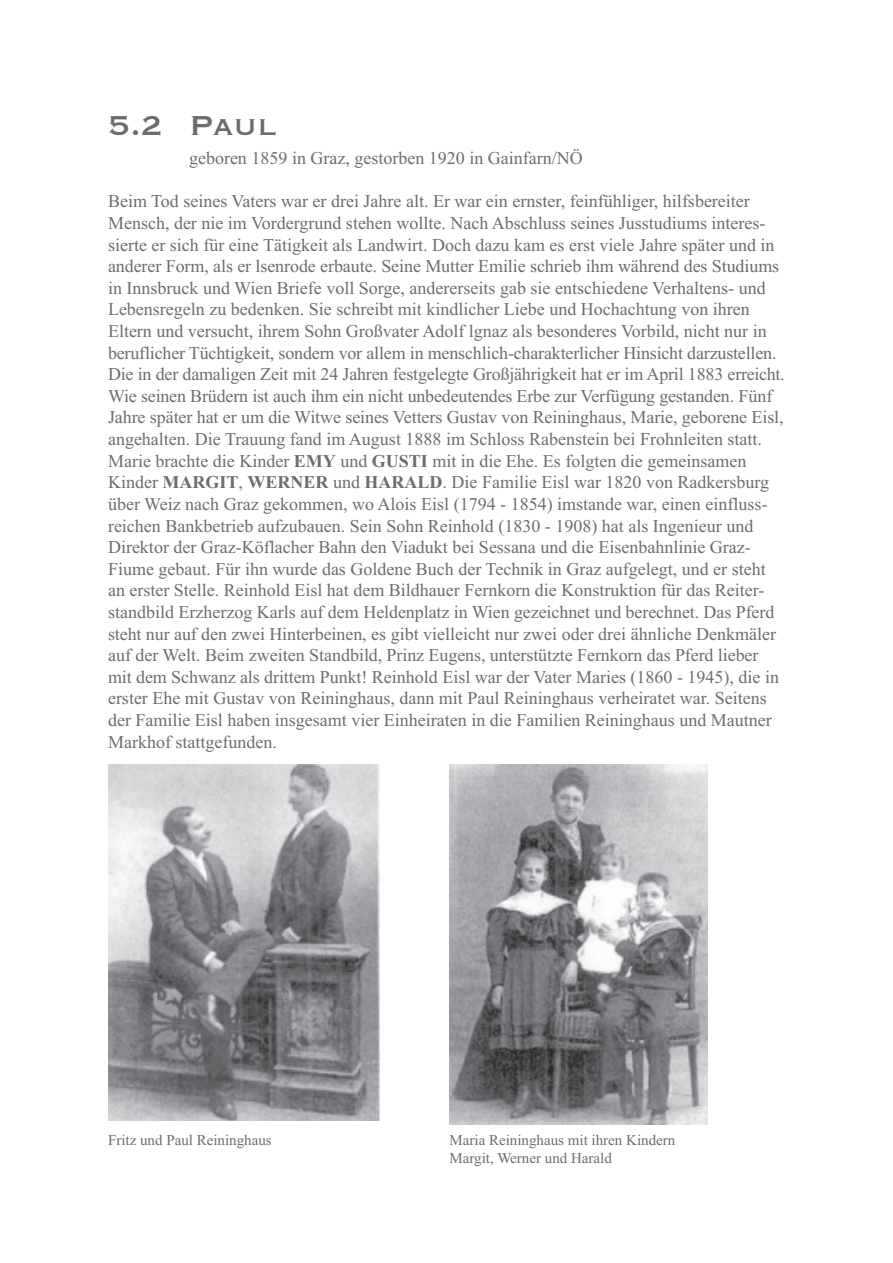
<style>
.page{position:relative;width:893px;height:1263px;background:#fff}
.page>*{position:absolute;margin:0;border:0;box-sizing:border-box;transform-origin:0 0}
.t1{font:36px "Copperplate";color:#6c6d70}
.t2{font:18px/21.6px "Times New Roman";color:#6c6d70}
.t3{font:15px/18px "Times New Roman";color:#6c6d70}
.s1{font-weight:700}
</style>
<div class="page">
<img style="left:108px;top:765px;width:271px;height:356px">
<img style="left:450px;top:765px;width:257px;height:360px">
<h1 class="t1" style="left:108px;top:102px;width:171px">5.2 Paul</h1>
<p class="t2" style="left:189px;top:147px;width:395px">geboren 1859 in Graz, gestorben 1920 in Gainfarn/NÖ</p>
<p class="t2" style="left:108px;top:190px;width:678px">Beim Tod seines Vaters war er drei Jahre alt. Er war ein ernster, feinfühliger, hilfsbereiter Mensch, der nie im Vordergrund stehen wollte. Nach Abschluss seines Jusstudiums interes&shy;sierte er sich für eine Tätigkeit als Landwirt. Doch dazu kam es erst viele Jahre später und in anderer Form, als er lsenrode erbaute. Seine Mutter Emilie schrieb ihm während des Studiums in Innsbruck und Wien Briefe voll Sorge, andererseits gab sie entschiedene Verhaltens- und Lebensregeln zu bedenken. Sie schreibt mit kindlicher Liebe und Hochachtung von ihren Eltern und versucht, ihrem Sohn Großvater Adolf lgnaz als besonderes Vorbild, nicht nur in beruflicher Tüchtigkeit, sondern vor allem in menschlich-charakterlicher Hinsicht darzustellen.<br>Die in der damaligen Zeit mit 24 Jahren festgelegte Großjährigkeit hat er im April 1883 erreicht.<br>Wie seinen Brüdern ist auch ihm ein nicht unbedeutendes Erbe zur Verfügung gestanden. Fünf Jahre später hat er um die Witwe seines Vetters Gustav von Reininghaus, Marie, geborene Eisl, angehalten. Die Trauung fand im August 1888 im Schloss Rabenstein bei Frohnleiten statt.<br>Marie brachte die Kinder <span class="s1">EMY</span> und <span class="s1">GUSTI</span> mit in die Ehe. Es folgten die gemeinsamen Kinder <span class="s1">MARGIT</span>, <span class="s1">WERNER</span> und <span class="s1">HARALD</span>. Die Familie Eisl war 1820 von Radkersburg über Weiz nach Graz gekommen, wo Alois Eisl (1794 - 1854) imstande war, einen einfluss&shy;reichen Bankbetrieb aufzubauen. Sein Sohn Reinhold (1830 - 1908) hat als Ingenieur und Direktor der Graz-Köflacher Bahn den Viadukt bei Sessana und die Eisenbahnlinie Graz-Fiume gebaut. Für ihn wurde das Goldene Buch der Technik in Graz aufgelegt, und er steht an erster Stelle. Reinhold Eisl hat dem Bildhauer Fernkorn die Konstruktion für das Reiter&shy;standbild Erzherzog Karls auf dem Heldenplatz in Wien gezeichnet und berechnet. Das Pferd steht nur auf den zwei Hinterbeinen, es gibt vielleicht nur zwei oder drei ähnliche Denkmäler auf der Welt. Beim zweiten Standbild, Prinz Eugens, unterstützte Fernkorn das Pferd lieber mit dem Schwanz als drittem Punkt! Reinhold Eisl war der Vater Maries (1860 - 1945), die in erster Ehe mit Gustav von Reininghaus, dann mit Paul Reininghaus verheiratet war. Seitens der Familie Eisl haben insgesamt vier Einheiraten in die Familien Reininghaus und Mautner Markhof stattgefunden.</p>
<p class="t3" style="left:108px;top:1130px;width:165px">Fritz und Paul Reininghaus</p>
<p class="t3" style="left:450px;top:1130px;width:227px">Maria Reininghaus mit ihren Kindern<br>Margit, Werner und Harald</p>
</div>
